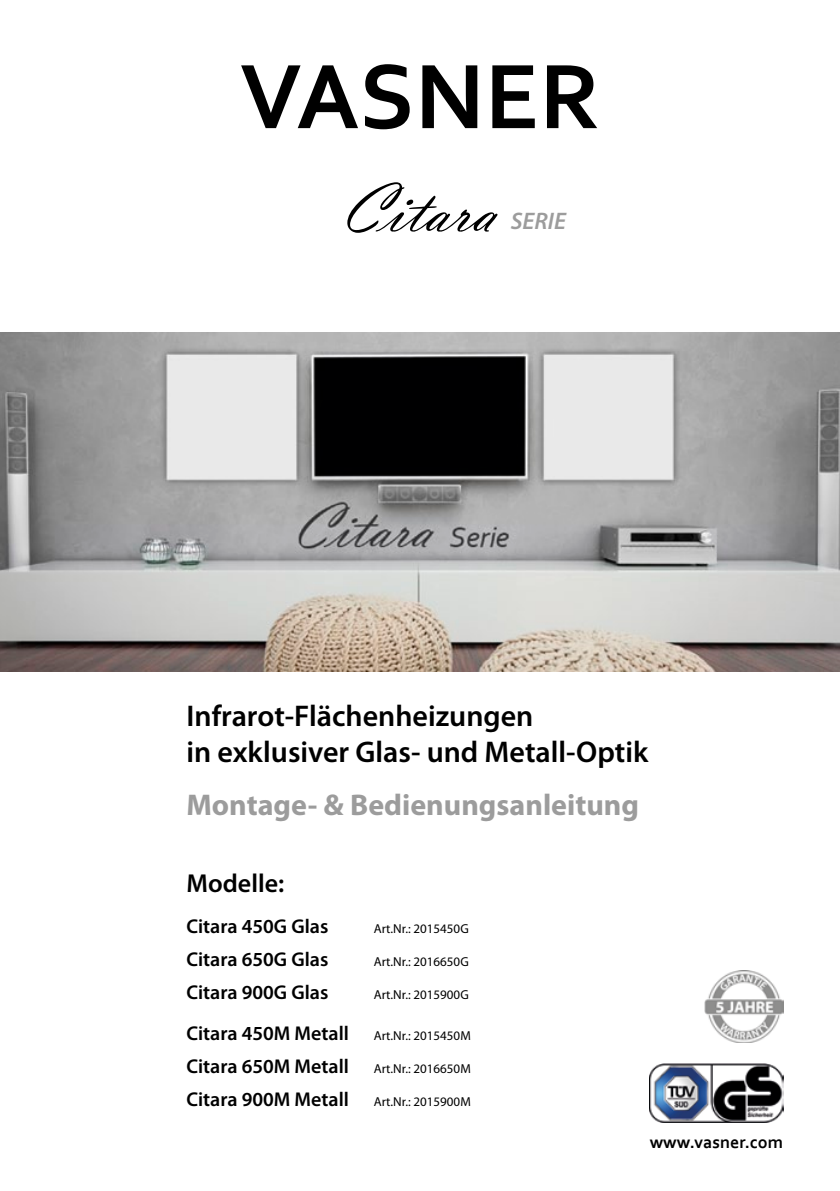
<style>
.page{position:relative;width:840px;height:1191px;background:#fff}
.page>*{position:absolute;margin:0;border:0;box-sizing:border-box;transform-origin:0 0}
.t1{font:700 96px "Corbel";color:#000}
.t2{font:72px "Vladimir Script";color:#000}
.t3{font:600 30px/36px "Myriad Pro";color:#000}
.t4{font:700 30px "Myriad Pro";color:#9c9c9c}
.t5{font:600 26px "Myriad Pro";color:#000}
.t6{font:italic 600 24px "Myriad Pro";color:#9c9c9c}
.t7{font:600 20px "Myriad Pro";color:#000}
.t8{font:700 18px "Corbel";color:#000}
.t9{font:13px "Myriad Pro";color:#000}
.s1{font-weight:400;font-size:13px}
</style>
<div class="page">
<img style="left:0;top:332px;width:839px;height:339px">
<img style="left:704px;top:971px;width:78px;height:71px">
<img style="left:649px;top:1063px;width:133px;height:60px">
<p class="t1" style="left:240px;top:37px;width:361px">VASNER</p>
<p class="t2" style="left:340px;top:167px;width:158px">Citara</p>
<p class="t6" style="left:510px;top:206px;width:57px">SERIE</p>
<p class="t3" style="left:186px;top:697px;width:463px">Infrarot-Flächenheizungen<br>in exklusiver Glas- und Metall-Optik</p>
<p class="t4" style="left:186px;top:785px;width:454px">Montage- &amp; Bedienungsanleitung</p>
<p class="t5" style="left:186px;top:866px;width:99px">Modelle:</p>
<p class="t7" style="left:186px;top:913px;width:143px">Citara 450G Glas</p>
<p class="t9" style="left:373px;top:920px;width:96px">Art.Nr.: 2015450G</p>
<p class="t7" style="left:186px;top:946px;width:143px">Citara 650G Glas</p>
<p class="t9" style="left:373px;top:953px;width:96px">Art.Nr.: 2016650G</p>
<p class="t7" style="left:186px;top:979px;width:143px">Citara 900G Glas</p>
<p class="t9" style="left:373px;top:986px;width:96px">Art.Nr.: 2015900G</p>
<p class="t7" style="left:186px;top:1020px;width:286px">Citara 450M Metall <span class="s1">Art.Nr.: 2015450M</span></p>
<p class="t7" style="left:186px;top:1053px;width:286px">Citara 650M Metall <span class="s1">Art.Nr.: 2016650M</span></p>
<p class="t7" style="left:186px;top:1086px;width:286px">Citara 900M Metall <span class="s1">Art.Nr.: 2015900M</span></p>
<p class="t8" style="left:649px;top:1130px;width:135px">www.vasner.com</p>
</div>
